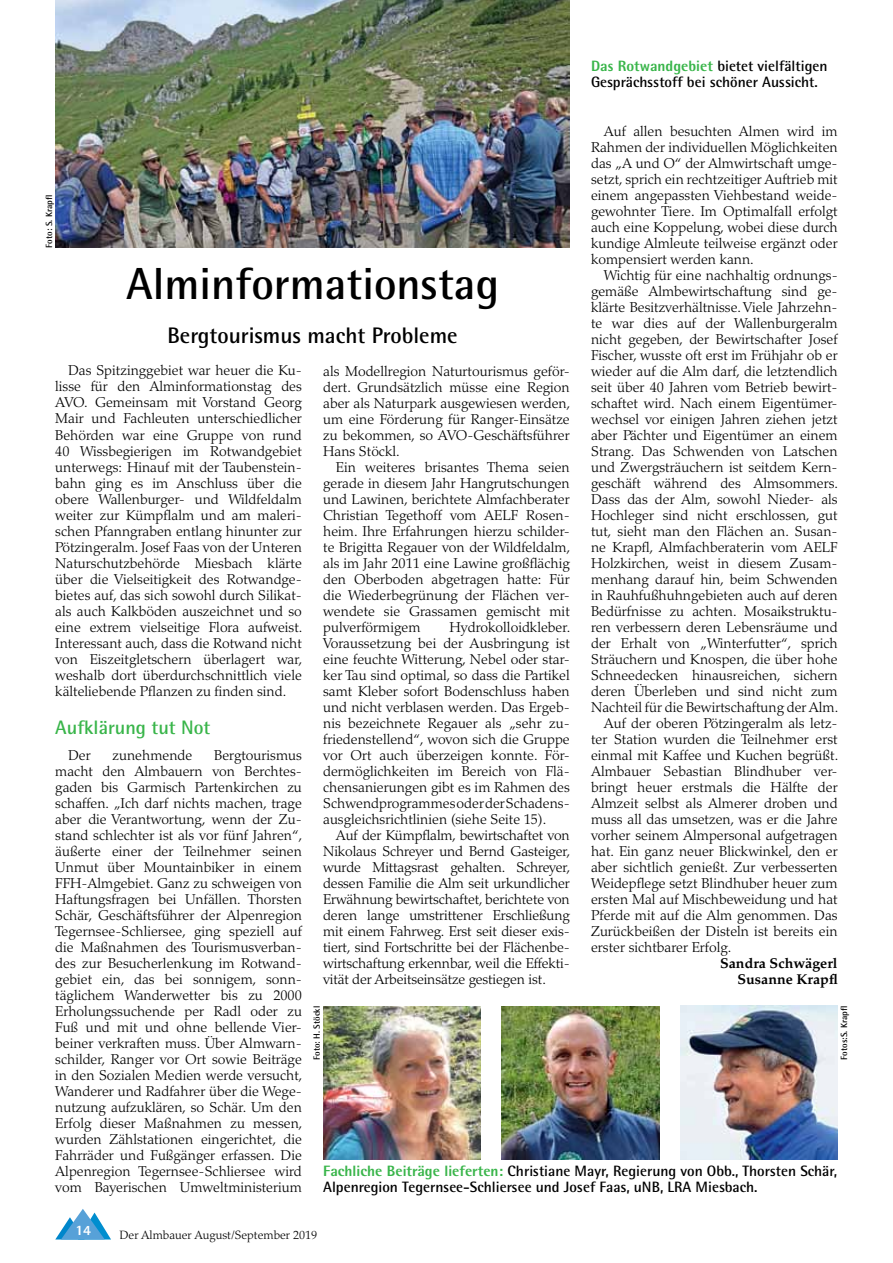
<style>
.page{position:relative;width:893px;height:1263px;background:#fff}
.page>*{position:absolute;margin:0;border:0;box-sizing:border-box;transform-origin:0 0}
.t1{font:700 45px "Rotis Semi Sans Std";color:#000}
.t2{font:700 22.5px "Rotis Semi Sans Std";color:#000}
.t3{font:700 19.5px "Rotis Semi Sans Std";color:#39b54a}
.t4{font:700 15px/16px "Rotis Semi Sans Std";color:#000}
.t5{font:300 14.25px/16px "Palatino LT Std";color:#000;text-align:justify}
.t6{font:700 14.25px/16px "Palatino LT Std";color:#000;text-align:right}
.t7{font:800 14.25px "Rotis Semi Sans Std";color:#fff}
.t8{font:300 12px "Palatino LT Std";color:#000}
.t9{font:700 9px "Rotis Semi Sans Std";color:#000}
.s1{font-weight:800;color:#39b54a}
</style>
<div class="page">
<svg style="left:55px;top:1209px;width:56px;height:30px"></svg>
<img style="left:55px;top:0;width:515px;height:247px">
<img style="left:680px;top:1006px;width:158px;height:153px">
<img style="left:323px;top:1006px;width:157px;height:154px">
<img style="left:502px;top:1006px;width:157px;height:154px">
<p class="t4" style="left:591px;top:58px;width:238px"><span class="s1">Das Rotwandgebiet</span> bietet vielfältigen<br>Gesprächsstoff bei schöner Aussicht.</p>
<p class="t5" style="left:591px;top:123px;width:248px;text-indent:13px">Auf allen besuchten Almen wird im Rahmen der individuellen Möglichkeiten das „A und O“ der Almwirtschaft umge&shy;setzt, sprich ein rechtzeitiger Auftrieb mit einem angepassten Viehbestand weide&shy;gewohnter Tiere. Im Optimalfall erfolgt auch eine Koppelung, wobei diese durch kundige Almleute teilweise ergänzt oder kompensiert werden kann.</p>
<p class="t5" style="left:604px;top:267px;width:235px">Wichtig für eine nachhaltig ordnungs-</p>
<p class="t5" style="left:591px;top:283px;width:248px">gemäße Almbewirtschaftung sind ge-</p>
<p class="t5" style="left:591px;top:299px;width:248px">klärte Besitzverhältnisse. Viele Jahrzehn-</p>
<p class="t5" style="left:591px;top:315px;width:248px">te war dies auf der Wallenburgeralm</p>
<p class="t5" style="left:591px;top:331px;width:248px">nicht gegeben, der Bewirtschafter Josef</p>
<p class="t5" style="left:591px;top:347px;width:248px">Fischer, wusste oft erst im Frühjahr ob er</p>
<p class="t5" style="left:591px;top:363px;width:248px">wieder auf die Alm darf, die letztendlich</p>
<p class="t5" style="left:591px;top:379px;width:248px">seit über 40 Jahren vom Betrieb bewirt-</p>
<p class="t5" style="left:591px;top:395px;width:248px">schaftet wird. Nach einem Eigentümer-</p>
<p class="t5" style="left:591px;top:411px;width:248px">wechsel vor einigen Jahren ziehen jetzt</p>
<p class="t5" style="left:591px;top:427px;width:248px">aber Pächter und Eigentümer an einem</p>
<p class="t5" style="left:591px;top:443px;width:248px">Strang. Das Schwenden von Latschen</p>
<p class="t5" style="left:591px;top:459px;width:248px">und Zwergsträuchern ist seitdem Kern-</p>
<p class="t5" style="left:591px;top:475px;width:249px">geschäft während des Almsommers.</p>
<p class="t5" style="left:591px;top:491px;width:248px">Dass das der Alm, sowohl Nieder- als</p>
<p class="t5" style="left:591px;top:507px;width:248px">Hochleger sind nicht erschlossen, gut</p>
<p class="t5" style="left:591px;top:523px;width:248px">tut, sieht man den Flächen an. Susan-</p>
<p class="t5" style="left:591px;top:539px;width:248px">ne Krapfl, Almfachberaterin vom AELF</p>
<p class="t5" style="left:591px;top:555px;width:248px">Holzkirchen, weist in diesem Zusam-</p>
<p class="t5" style="left:591px;top:571px;width:248px">menhang darauf hin, beim Schwenden</p>
<p class="t5" style="left:591px;top:587px;width:248px">in Rauhfußhuhngebieten auch auf deren</p>
<p class="t5" style="left:591px;top:603px;width:248px">Bedürfnisse zu achten. Mosaikstruktu-</p>
<p class="t5" style="left:591px;top:619px;width:248px">ren verbessern deren Lebensräume und</p>
<p class="t5" style="left:591px;top:635px;width:248px">der Erhalt von „Winterfutter“, sprich</p>
<p class="t5" style="left:591px;top:651px;width:248px">Sträuchern und Knospen, die über hohe</p>
<p class="t5" style="left:591px;top:667px;width:248px">Schneedecken hinausreichen, sichern</p>
<p class="t5" style="left:591px;top:683px;width:248px">deren Überleben und sind nicht zum</p>
<p class="t5" style="left:591px;top:699px;width:249px">Nachteil für die Bewirtschaftung der Alm.</p>
<p class="t5" style="left:604px;top:715px;width:235px">Auf der oberen Pötzingeralm als letz-</p>
<p class="t5" style="left:591px;top:731px;width:248px">ter Station wurden die Teilnehmer erst</p>
<p class="t5" style="left:591px;top:747px;width:249px">einmal mit Kaffee und Kuchen begrüßt.</p>
<p class="t5" style="left:591px;top:763px;width:248px">Almbauer Sebastian Blindhuber ver-</p>
<p class="t5" style="left:591px;top:779px;width:248px">bringt heuer erstmals die Hälfte der</p>
<p class="t5" style="left:591px;top:795px;width:248px">Almzeit selbst als Almerer droben und</p>
<p class="t5" style="left:591px;top:811px;width:248px">muss all das umsetzen, was er die Jahre</p>
<p class="t5" style="left:591px;top:827px;width:248px">vorher seinem Almpersonal aufgetragen</p>
<p class="t5" style="left:591px;top:843px;width:248px">hat. Ein ganz neuer Blickwinkel, den er</p>
<p class="t5" style="left:591px;top:859px;width:248px">aber sichtlich genießt. Zur verbesserten</p>
<p class="t5" style="left:591px;top:875px;width:248px">Weidepflege setzt Blindhuber heuer zum</p>
<p class="t5" style="left:591px;top:891px;width:248px">ersten Mal auf Mischbeweidung und hat</p>
<p class="t5" style="left:591px;top:907px;width:248px">Pferde mit auf die Alm genommen. Das</p>
<p class="t5" style="left:591px;top:923px;width:248px">Zurückbeißen der Disteln ist bereits ein</p>
<p class="t5" style="left:591px;top:939px;width:142px">erster sichtbarer Erfolg.</p>
<p class="t6" style="left:720px;top:955px;width:119px">Sandra Schwägerl<br>Susanne Krapfl</p>
<p class="t9" style="left:43px;top:248px;width:54px;rotate:-90deg">Foto: S. Krapfl</p>
<h1 class="t1" style="left:126px;top:256px;width:374px">Alminformationstag</h1>
<h2 class="t2" style="left:167px;top:321px;width:292px">Bergtourismus macht Probleme</h2>
<p class="t5" style="left:55px;top:363px;width:249px;text-indent:13px">Das Spitzinggebiet war heuer die Ku&shy;lisse für den Alminformationstag des AVO. Gemeinsam mit Vorstand Georg Mair und Fachleuten unterschiedlicher Behörden war eine Gruppe von rund 40 Wissbegierigen im Rotwandgebiet unterwegs: Hinauf mit der Taubenstein&shy;bahn ging es im Anschluss über die obere Wallenburger- und Wildfeldalm weiter zur Kümpflalm und am maleri&shy;schen Pfanngraben entlang hinunter zur Pötzingeralm. Josef Faas von der Unteren Naturschutzbehörde Miesbach klärte über die Vielseitigkeit des Rotwandge&shy;bietes auf, das sich sowohl durch Silikat&shy;als auch Kalkböden auszeichnet und so eine extrem vielseitige Flora aufweist.<br>Interessant auch, dass die Rotwand nicht von Eiszeitgletschern überlagert war, weshalb dort überdurchschnittlich viele kälteliebende Pflanzen zu finden sind.</p>
<h3 class="t3" style="left:55px;top:715px;width:157px">Aufklärung tut Not</h3>
<p class="t5" style="left:68px;top:747px;width:24px">Der</p>
<p class="t5" style="left:113px;top:747px;width:81px">zunehmende</p>
<p class="t5" style="left:323px;top:363px;width:249px">als Modellregion Naturtourismus geför&shy;dert. Grundsätzlich müsse eine Region aber als Naturpark ausgewiesen werden, um eine Förderung für Ranger-Einsätze zu bekommen, so AVO-Geschäftsführer Hans Stöckl.</p>
<p class="t5" style="left:323px;top:459px;width:249px;text-indent:13px">Ein weiteres brisantes Thema seien gerade in diesem Jahr Hangrutschungen und Lawinen, berichtete Almfachberater Christian Tegethoff vom AELF Rosen&shy;heim. Ihre Erfahrungen hierzu schilder&shy;te Brigitta Regauer von der Wildfeldalm, als im Jahr 2011 eine Lawine großflächig den Oberboden abgetragen hatte: Für die Wiederbegrünung der Flächen ver&shy;wendete sie Grassamen gemischt mit pulverförmigem</p>
<p class="t5" style="left:323px;top:619px;width:249px;text-indent:126px">Hydrokolloidkleber.<br>Voraussetzung bei der Ausbringung ist eine feuchte Witterung, Nebel oder star&shy;ker Tau sind optimal, so dass die Partikel samt Kleber sofort Bodenschluss haben und nicht verblasen werden. Das Ergeb&shy;nis bezeichnete Regauer als „sehr zu&shy;friedenstellend“, wovon sich die Gruppe vor Ort auch überzeigen konnte. För&shy;dermöglichkeiten im Bereich von Flä&shy;chensanierungen gibt es im Rahmen des Schwendprogrammes oder der Schadens&shy;ausgleichsrichtlinien (siehe Seite 15).</p>
<p class="t5" style="left:323px;top:827px;width:249px;text-indent:13px">Auf der Kümpflalm, bewirtschaftet von Nikolaus Schreyer und Bernd Gasteiger, wurde Mittagsrast gehalten. Schreyer, dessen Familie die Alm seit urkundlicher Erwähnung bewirtschaftet, berichtete von deren lange umstrittener Erschließung mit einem Fahrweg. Erst seit dieser exis&shy;tiert, sind Fortschritte bei der Flächenbe&shy;wirtschaftung erkennbar, weil die Effekti&shy;vität der Arbeitseinsätze gestiegen ist.</p>
<p class="t5" style="left:55px;top:747px;width:249px;text-indent:159px">Bergtourismus macht den Almbauern von Berchtes&shy;gaden bis Garmisch Partenkirchen zu schaffen. „Ich darf nichts machen, trage aber die Verantwortung, wenn der Zu&shy;stand schlechter ist als vor fünf Jahren“, äußerte einer der Teilnehmer seinen Unmut über Mountainbiker in einem FFH-Almgebiet. Ganz zu schweigen von Haftungsfragen bei Unfällen. Thorsten Schär, Geschäftsführer der Alpenregion Tegernsee-Schliersee, ging speziell auf die Maßnahmen des Tourismusverban&shy;des zur Besucherlenkung im Rotwand&shy;gebiet ein, das bei sonnigem, sonn&shy;täglichem Wanderwetter bis zu 2000<br>Erholungssuchende per Radl oder zu Fuß und mit und ohne bellende Vier&shy;beiner verkraften muss. Über Almwarn&shy;schilder, Ranger vor Ort sowie Beiträge in den Sozialen Medien werde versucht, Wanderer und Radfahrer über die Wege&shy;nutzung aufzuklären, so Schär. Um den Erfolg dieser Maßnahmen zu messen, wurden Zählstationen eingerichtet, die Fahrräder und Fußgänger erfassen. Die Alpenregion Tegernsee-Schliersee wird vom Bayerischen Umweltministerium</p>
<p class="t9" style="left:311px;top:1060px;width:56px;rotate:-90deg">Foto: H. Stöckl</p>
<p class="t9" style="left:839px;top:1060px;width:55px;rotate:-90deg">Fotos:S. Krapfl</p>
<p class="t4" style="left:323px;top:1162px;width:516px"><span class="s1">Fachliche Beiträge lieferten:</span> Christiane Mayr, Regierung von Obb., Thorsten Schär,<br>Alpenregion Tegernsee-Schliersee und Josef Faas, uNB, LRA Miesbach.</p>
<p class="t7" style="left:75px;top:1221px;width:17px">14</p>
<p class="t8" style="left:120px;top:1228px;width:199px">Der Almbauer August/September 2019</p>
</div>
